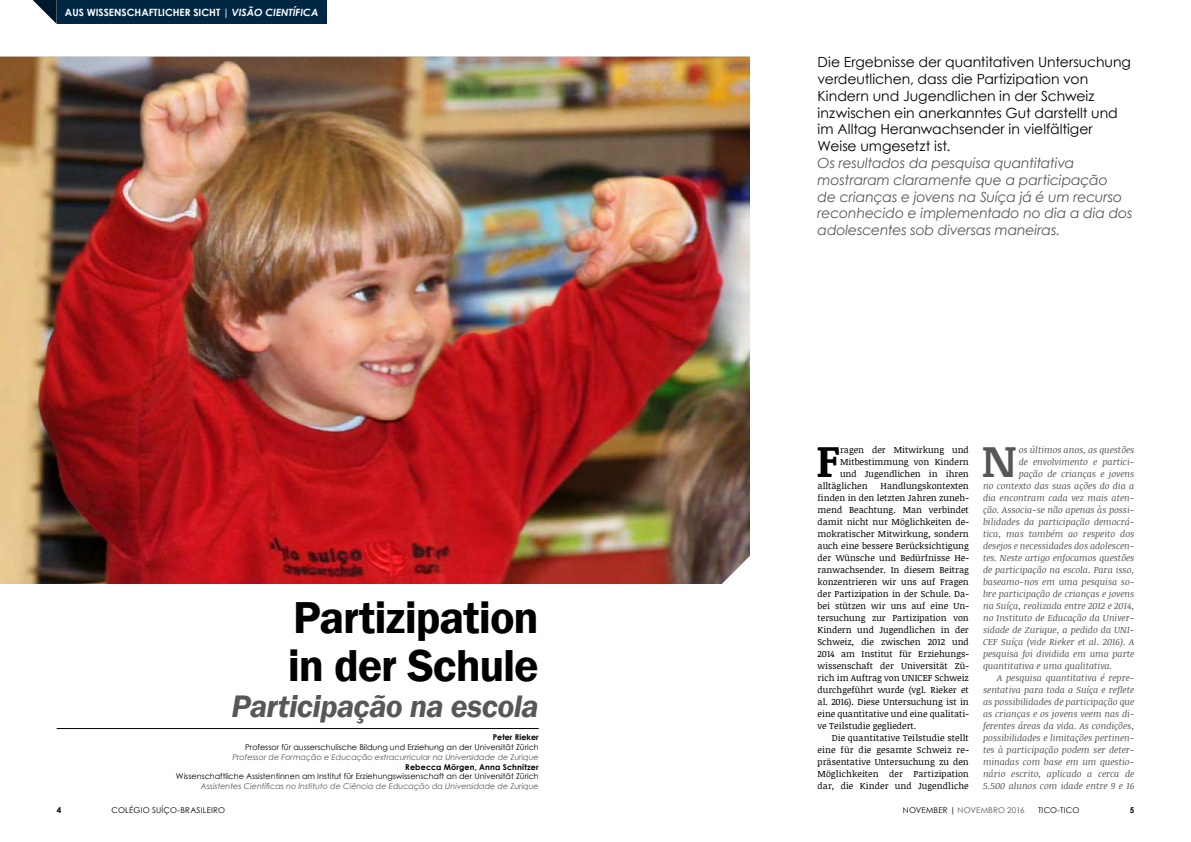
<style>
.page{position:relative;width:1191px;height:842px;background:#fff}
.page>*{position:absolute;margin:0;border:0;box-sizing:border-box;transform-origin:0 0}
.t1{font:600 46px/48px "Franklin Gothic";letter-spacing:-.025em;color:#000}
.t2{font:700 45.3px "Noticia Text";color:#000}
.t3{font:700 45.3px "Noticia Text";color:#575756}
.t4{font:italic 600 32px "Franklin Gothic";letter-spacing:-.02em;color:#575756}
.t5{font:14px/16.8px "Century Gothic";color:#000}
.t6{font:italic 14px/16.8px "Century Gothic";letter-spacing:-.01em;color:#575756}
.t7{font:700 10px "Century Gothic";color:#fff}
.t8{font:italic 9px "Noticia Text";color:#575756}
.t9{font:9px/12px "Noticia Text";color:#000;text-align:justify}
.t10{font:8px "Century Gothic";color:#000}
.t11{font:italic 8px "Century Gothic";color:#575756}
.t12{font:700 8px "Century Gothic";letter-spacing:.015em;color:#000}
.t13{font:8px "Century Gothic";letter-spacing:.025em;color:#000}
.t14{font:8px "Century Gothic";letter-spacing:.025em;color:#575756}
.t15{font:8px "Century Gothic";letter-spacing:.03em;color:#000}
.s1{font-style:italic}
.s2{color:#000}
</style>
<div class="page">
<div style="left:57px;top:0;width:270px;height:24px;background:#002743"></div>
<svg style="left:32px;top:0;width:25px;height:24px"></svg>
<img style="left:0;top:57px;width:750px;height:527px">
<hr style="left:57px;top:728px;width:482px;height:1px;background:#000">
<p class="t7" style="left:65px;top:8px;width:255px">AUS WISSENSCHAFTLICHER SICHT | <span class="s1">VISÃO CIENTÍFICA</span></p>
<h1 class="t1" style="left:288px;top:596px;width:252px">Partizipation in der Schule</h1>
<h3 class="t4" style="left:232px;top:693px;width:309px">Participação na escola</h3>
<p class="t12" style="left:493px;top:734px;width:47px">Peter Rieker</p>
<p class="t10" style="left:245px;top:744px;width:295px">Professor für ausserschulische Bildung und Erziehung an der Universität Zürich</p>
<p class="t11" style="left:232px;top:753px;width:308px">Professor de Formação e Educação extracurricular na Universidade de Zurique</p>
<p class="t12" style="left:405px;top:763px;width:135px">Rebecca Mörgen, Anna Schnitzer</p>
<p class="t10" style="left:176px;top:773px;width:364px">Wissenschaftliche Assistentinnen am Institut für Erziehungswissenschaft an der Universität Zürich</p>
<p class="t11" style="left:201px;top:780px;width:339px">Assistentes Científicas no Instituto de Ciência de Educação da Universidade de Zurique</p>
<p class="t5" style="left:817px;top:55px;width:315px">Die Ergebnisse der quantitativen Untersuchung verdeutlichen, dass die Partizipation von Kindern und Jugendlichen in der Schweiz inzwischen ein anerkanntes Gut darstellt und im Alltag Heranwachsender in vielfältiger Weise umgesetzt ist.</p>
<h3 class="t6" style="left:817px;top:156px;width:316px">Os resultados da pesquisa quantitativa mostraram claramente que a participação<br>de crianças e jovens na Suíça já é um recurso reconhecido e implementado no dia a dia dos adolescentes sob diversas maneiras.</h3>
<h2 class="t2" style="left:816px;top:437px;width:25px">F</h2>
<p class="t9" style="left:840px;top:444px;width:130px">ragen der Mitwirkung und</p>
<p class="t9" style="left:840px;top:456px;width:130px">Mitbestimmung von Kindern</p>
<p class="t9" style="left:840px;top:468px;width:130px">und Jugendlichen in ihren</p>
<p class="t9" style="left:817px;top:480px;width:51px">alltäglichen</p>
<p class="t9" style="left:817px;top:480px;width:153px;text-indent:63px">Handlungskontexten finden in den letzten Jahren zuneh&shy;mend Beachtung. Man verbindet damit nicht nur Möglichkeiten de&shy;mokratischer Mitwirkung, sondern auch eine bessere Berücksichtigung der Wünsche und Bedürfnisse He&shy;ranwachsender. In diesem Beitrag konzentrieren wir uns auf Fragen der Partizipation in der Schule. Da&shy;bei stützen wir uns auf eine Un&shy;tersuchung zur Partizipation von Kindern und Jugendlichen in der Schweiz, die zwischen 2012 und 2014 am Institut für Erziehungs&shy;wissenschaft der Universität Zü&shy;rich im Auftrag von UNICEF Schweiz durchgeführt wurde (vgl. Rieker et al. 2016). Diese Unter suchung ist in eine quantitative und eine qualitati&shy;ve Teilstudie gegliedert.</p>
<p class="t9" style="left:817px;top:732px;width:153px;text-indent:14px">Die quantitative Teilstudie stellt eine für die gesamte Schweiz re&shy;präsentative Untersuchung zu den Möglichkeiten der Partizipation dar, die Kinder und Jugendliche</p>
<h2 class="t3" style="left:981px;top:437px;width:36px">N</h2>
<p class="t8" style="left:1018px;top:445px;width:117px">os últimos anos, as questões</p>
<p class="t8" style="left:1018px;top:457px;width:117px">de envolvimento e partici-</p>
<p class="t8" style="left:1018px;top:469px;width:117px">pação de crianças e jovens</p>
<p class="t8" style="left:983px;top:481px;width:153px">no contexto das suas ações do dia a</p>
<p class="t8" style="left:983px;top:493px;width:153px">dia encontram cada vez mais aten-</p>
<p class="t8" style="left:983px;top:505px;width:153px">ção. Associa-se não apenas às possi-</p>
<p class="t8" style="left:983px;top:517px;width:153px">bilidades da participação democrá-</p>
<p class="t8" style="left:983px;top:529px;width:153px">tica, mas também ao respeito dos</p>
<p class="t8" style="left:983px;top:541px;width:153px">desejos e necessidades dos adolescen-</p>
<p class="t8" style="left:983px;top:553px;width:153px">tes. Neste artigo enfocamos questões</p>
<p class="t8" style="left:983px;top:565px;width:153px">de participação na escola. Para isso,</p>
<p class="t8" style="left:983px;top:577px;width:153px">baseamo-nos em uma pesquisa so-</p>
<p class="t8" style="left:983px;top:589px;width:153px">bre participação de crianças e jovens</p>
<p class="t8" style="left:983px;top:601px;width:153px">na Suíça, realizada entre 2012 e 2014,</p>
<p class="t8" style="left:983px;top:613px;width:153px">no Instituto de Educação da Univer-</p>
<p class="t8" style="left:983px;top:625px;width:153px">sidade de Zurique, a pedido da UNI-</p>
<p class="t8" style="left:983px;top:637px;width:153px">CEF Suíça (vide Rieker et al. 2016). A</p>
<p class="t8" style="left:983px;top:649px;width:153px">pesquisa foi dividida em uma parte</p>
<p class="t8" style="left:983px;top:661px;width:131px">quantitativa e uma qualitativa.</p>
<p class="t8" style="left:997px;top:673px;width:139px">A pesquisa quantitativa é repre-</p>
<p class="t8" style="left:983px;top:683px;width:153px">sentativa para toda a Suíça e reflete</p>
<p class="t8" style="left:983px;top:697px;width:153px">as possibilidades de participação que</p>
<p class="t8" style="left:983px;top:709px;width:153px">as crianças e os jovens veem nas di-</p>
<p class="t8" style="left:983px;top:721px;width:153px">ferentes áreas da vida. As condições,</p>
<p class="t8" style="left:983px;top:733px;width:153px">possibilidades e limitações pertinen-</p>
<p class="t8" style="left:983px;top:745px;width:153px">tes à participação podem ser deter-</p>
<p class="t8" style="left:983px;top:757px;width:153px">minadas com base em um questio-</p>
<p class="t8" style="left:983px;top:769px;width:153px">nário escrito, aplicado a cerca de</p>
<p class="t8" style="left:983px;top:781px;width:153px">5.500 alunos com idade entre 9 e 16</p>
<p class="t12" style="left:57px;top:806px;width:6px">4</p>
<p class="t13" style="left:112px;top:806px;width:115px">COLÉGIO SUÍÇO-BRASILEIRO</p>
<p class="t14" style="left:903px;top:806px;width:123px"><span class="s2">NOVEMBER |</span> NOVEMBRO 2016</p>
<p class="t15" style="left:1038px;top:806px;width:43px">TICO-TICO</p>
<p class="t12" style="left:1129px;top:806px;width:6px">5</p>
</div>
